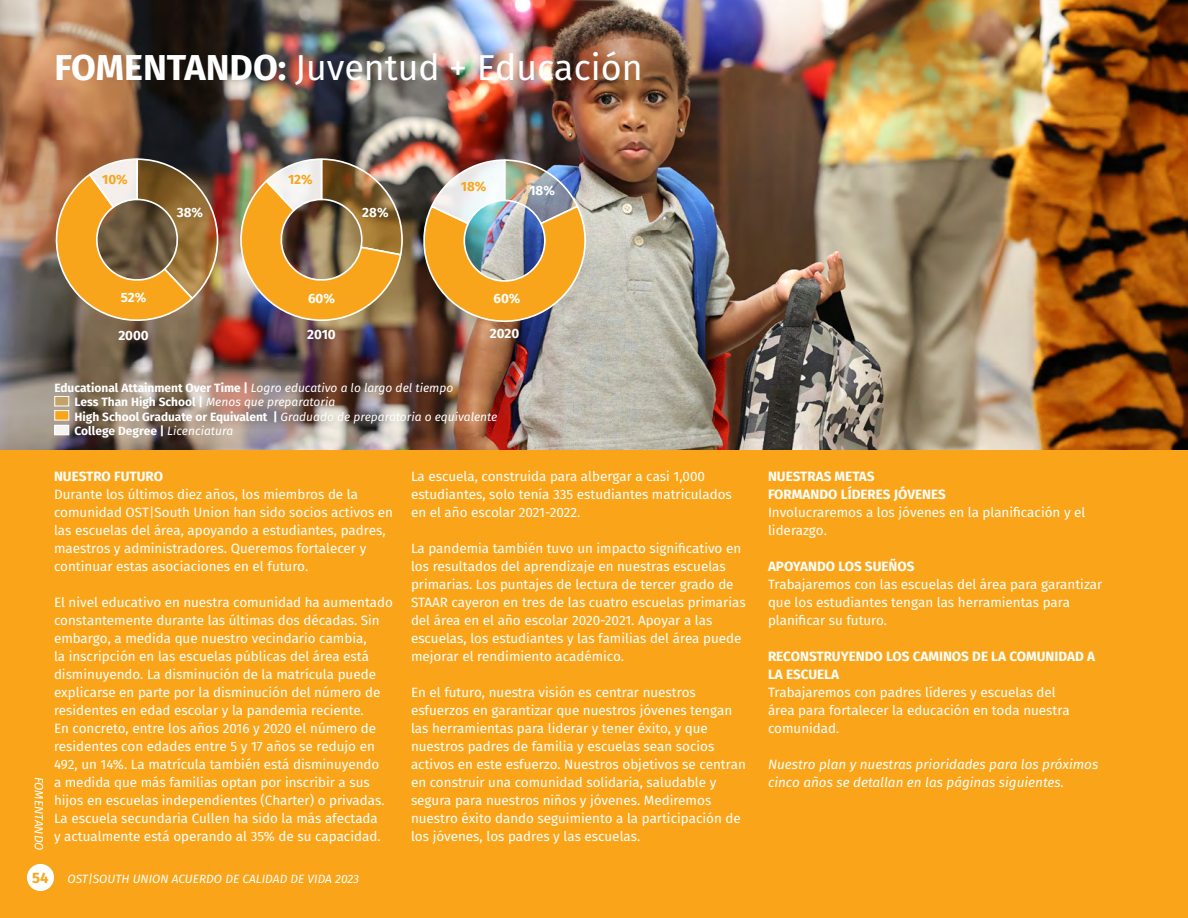
<style>
.page{position:relative;width:1188px;height:918px;background:#faa519}
.page>*{position:absolute;margin:0;border:0;box-sizing:border-box;transform-origin:0 0}
.t1{font:36px "Fira Sans";color:#fff}
.t2{font:700 15px "Fira Sans";color:#faa519}
.t3{font:13.5px/18px "Fira Sans";color:#fff}
.t4{font:700 13.5px/18px "Fira Sans";color:#fff}
.t5{font:italic 13.5px/18px "Fira Sans";color:#fff}
.t6{font:700 13.35px "Fira Sans";color:#fff}
.t7{font:700 13.35px "Fira Sans";color:#f9a51c}
.t8{font:italic 12px "Fira Sans";color:#fff}
.t9{font:700 12px "Fira Sans";color:#fff}
.s1{font-weight:700}
.s2{font-weight:700;font-style:normal}
.s3{font-weight:400;font-style:italic}
.s4{font-weight:400;font-size:12px;color:#fff}
</style>
<div class="page">
<img style="left:0;top:0;width:1188px;height:450px">
<svg style="left:54px;top:158px;width:165px;height:171px"></svg>
<img style="left:234px;top:158px;width:170px;height:169px">
<img style="left:419px;top:159px;width:168px;height:176px">
<div style="left:27px;top:864px;width:27px;height:27px;background:#fff;border-radius:50%"></div>
<div style="left:55px;top:396px;width:14px;height:10px;background:#c5a268"></div>
<div style="left:55px;top:425px;width:14px;height:10px;background:#f6f4f2"></div>
<div style="left:54px;top:396px;width:15px;height:10px;border:1px solid #fff"></div>
<div style="left:54px;top:410px;width:15px;height:11px;background:#faa519;border:1px solid #fff"></div>
<div style="left:54px;top:425px;width:15px;height:10px;border:1px solid #fff"></div>
<p class="t1" style="left:54px;top:40px;width:590px"><span class="s1">FOMENTANDO:</span> Juventud + Educación</p>
<p class="t7" style="left:102px;top:168px;width:27px">10%</p>
<p class="t6" style="left:177px;top:201px;width:28px">38%</p>
<p class="t7" style="left:288px;top:168px;width:26px">12%</p>
<p class="t6" style="left:362px;top:201px;width:28px">28%</p>
<p class="t7" style="left:461px;top:175px;width:27px">18%</p>
<p class="t6" style="left:529px;top:179px;width:27px">18%</p>
<p class="t6" style="left:121px;top:286px;width:27px">52%</p>
<p class="t6" style="left:308px;top:287px;width:28px">60%</p>
<p class="t6" style="left:494px;top:287px;width:28px">60%</p>
<p class="t6" style="left:118px;top:324px;width:32px">2000</p>
<p class="t6" style="left:307px;top:323px;width:30px">2010</p>
<p class="t6" style="left:490px;top:322px;width:31px">2020</p>
<p class="t8" style="left:54px;top:379px;width:400px"><span class="s2">Educational Attainment Over Time |</span> Logro educativo a lo largo del tiempo</p>
<p class="t8" style="left:75px;top:393px;width:262px"><span class="s2">Less Than High School |</span> Menos que preparatoria</p>
<p class="t8" style="left:75px;top:408px;width:424px"><span class="s2">High School Graduate or Equivalent |</span> Graduado de preparatoria o equivalente</p>
<p class="t9" style="left:75px;top:421px;width:160px">College Degree | <span class="s3">Licenciatura</span></p>
<p class="t8" style="left:48px;top:777px;width:75px;rotate:90deg">FOMENTANDO</p>
<p class="t4" style="left:54px;top:466px;width:111px">NUESTRO FUTURO</p>
<p class="t3" style="left:54px;top:485px;width:340px">Durante los últimos diez años, los miembros de la comunidad OST|South Union han sido socios activos en las escuelas del área, apoyando a estudiantes, padres, maestros y administradores. Queremos fortalecer y continuar estas asociaciones en el futuro.</p>
<p class="t3" style="left:54px;top:593px;width:341px">El nivel educativo en nuestra comunidad ha aumentado constantemente durante las últimas dos décadas. Sin embargo, a medida que nuestro vecindario cambia,<br>la inscripción en las escuelas públicas del área está disminuyendo. La disminución de la matrícula puede explicarse en parte por la disminución del número de residentes en edad escolar y la pandemia reciente.<br>En concreto, entre los años 2016 y 2020 el número de residentes con edades entre 5 y 17 años se redujo en 492, un 14%. La matrícula también está disminuyendo<br>a medida que más familias optan por inscribir a sus hijos en escuelas independientes (Charter) o privadas.<br>La escuela secundaria Cullen ha sido la más afectada<br>y actualmente está operando al 35% de su capacidad.</p>
<p class="t3" style="left:411px;top:467px;width:322px">La escuela, construida para albergar a casi 1,000 estudiantes, solo tenía 335 estudiantes matriculados en el año escolar 2021-2022.</p>
<p class="t3" style="left:411px;top:539px;width:336px">La pandemia también tuvo un impacto significativo en los resultados del aprendizaje en nuestras escuelas primarias. Los puntajes de lectura de tercer grado de STAAR cayeron en tres de las cuatro escuelas primarias del área en el año escolar 2020-2021. Apoyar a las escuelas, los estudiantes y las familias del área puede mejorar el rendimiento académico.</p>
<p class="t3" style="left:411px;top:683px;width:336px">En el futuro, nuestra visión es centrar nuestros esfuerzos en garantizar que nuestros jóvenes tengan las herramientas para liderar y tener éxito, y que nuestros padres de familia y escuelas sean socios activos en este esfuerzo. Nuestros objetivos se centran en construir una comunidad solidaria, saludable y segura para nuestros niños y jóvenes. Mediremos nuestro éxito dando seguimiento a la participación de los jóvenes, los padres y las escuelas.</p>
<p class="t2" style="left:32px;top:865px;width:18px">54<span class="s4">25</span></p>
<p class="t8" style="left:68px;top:870px;width:293px">OST|SOUTH UNION ACUERDO DE CALIDAD DE VIDA 2023</p>
<p class="t4" style="left:768px;top:466px;width:108px">NUESTRAS METAS</p>
<p class="t4" style="left:768px;top:484px;width:179px">FORMANDO LÍDERES JÓVENES</p>
<p class="t3" style="left:768px;top:502px;width:319px">Involucraremos a los jóvenes en la planificación y el liderazgo.</p>
<p class="t4" style="left:768px;top:556px;width:148px">APOYANDO LOS SUEÑOS</p>
<p class="t3" style="left:768px;top:574px;width:336px">Trabajaremos con las escuelas del área para garantizar que los estudiantes tengan las herramientas para planificar su futuro.</p>
<p class="t4" style="left:768px;top:646px;width:328px">RECONSTRUYENDO LOS CAMINOS DE LA COMUNIDAD A<br>LA ESCUELA</p>
<p class="t3" style="left:768px;top:682px;width:303px">Trabajaremos con padres líderes y escuelas del área para fortalecer la educación en toda nuestra comunidad.</p>
<p class="t5" style="left:768px;top:754px;width:332px">Nuestro plan y nuestras prioridades para los próximos cinco años se detallan en las páginas siguientes.</p>
</div>
